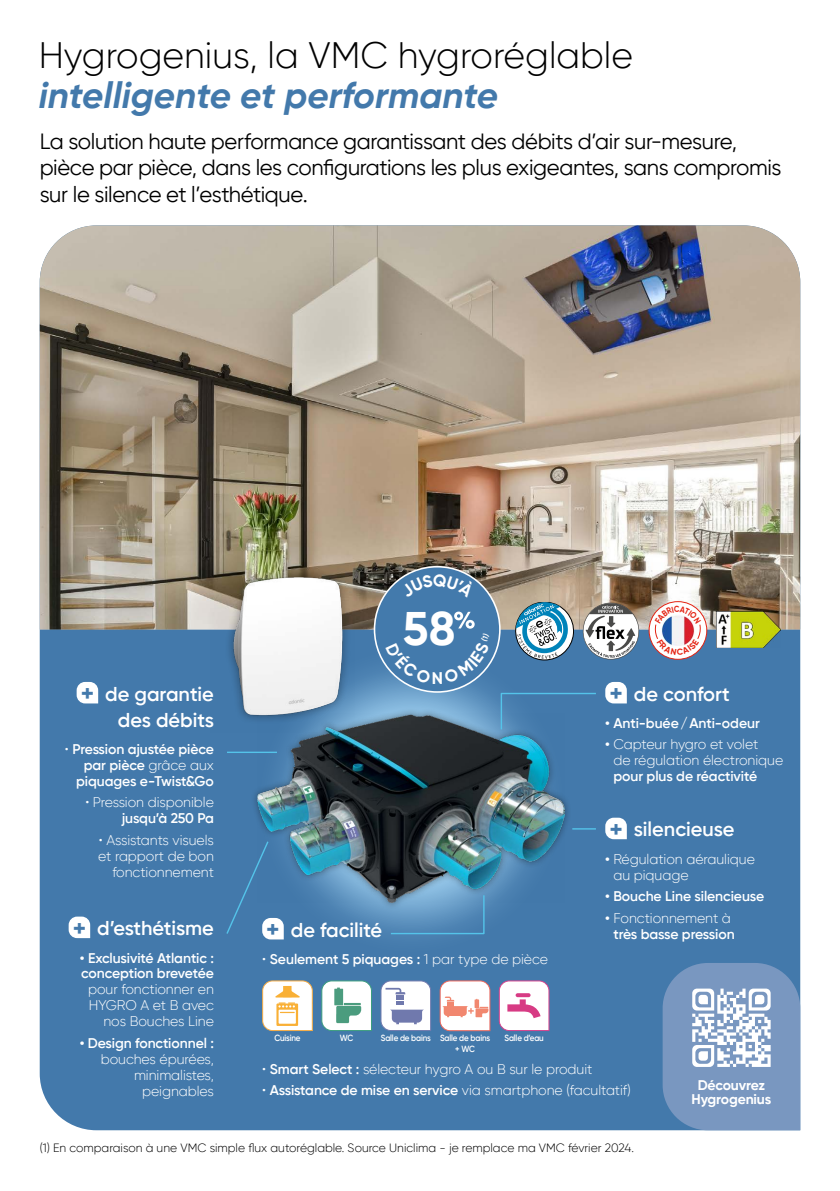
<style>
.page{position:relative;width:840px;height:1191px;background:#fff}
.page>*{position:absolute;margin:0;border:0;box-sizing:border-box;transform-origin:0 0}
.t1{font:700 47px "Gilroy";color:#fff}
.t2{font:300 36.6px "Gilroy";color:#000}
.t3{font:italic 700 36.6px "Gilroy";color:#4379ab}
.t4{font:22px/26.4px "Gilroy";letter-spacing:-.02em;color:#000}
.t5{font:600 20px/26px "Gilroy";color:#fff;text-align:right}
.t6{font:700 16.8px "Gilroy";color:#fff}
.t7{font:300 14px/16px "Gilroy";letter-spacing:-.005em;color:#fff;text-align:right}
.t8{font:600 14px/16px "Gilroy";letter-spacing:-.005em;color:#fff}
.t9{font:700 14px/14.2px "Gilroy";letter-spacing:-.01em;color:#fff;text-align:center}
.t10{font:300 12px "Gilroy";color:#000}
.t11{font:600 9px "Gilroy";letter-spacing:-.02em;color:#fff;scale:.9 1}
.s1{font-weight:700;font-size:24.2px;color:#4379ab}
.s2{font-weight:600}
.s3{font-weight:300}
</style>
<div class="page">
<div style="left:40px;top:629px;width:759px;height:501px;background:#4379ab"></div>
<div style="left:256px;top:646px;width:309px;height:308px;background:#457bad;border-radius:50%"></div>
<svg style="left:275px;top:665px;width:271px;height:270px"></svg>
<div style="left:250px;top:707px;width:321px;height:203px;background:#000;opacity:.4"></div>
<img style="left:257px;top:713px;width:307px;height:189px">
<img style="left:40px;top:225px;width:759px;height:404px">
<svg style="left:605px;top:817px;width:21px;height:22px"></svg>
<svg style="left:69px;top:916px;width:21px;height:22px"></svg>
<svg style="left:605px;top:682px;width:21px;height:21px"></svg>
<svg style="left:261px;top:980px;width:52px;height:51px"></svg>
<svg style="left:321px;top:980px;width:51px;height:51px"></svg>
<svg style="left:498px;top:980px;width:51px;height:51px"></svg>
<svg style="left:380px;top:980px;width:51px;height:51px"></svg>
<svg style="left:439px;top:980px;width:51px;height:51px"></svg>
<svg style="left:77px;top:682px;width:21px;height:21px"></svg>
<svg style="left:389px;top:894px;width:96px;height:41px"></svg>
<hr style="left:227px;top:751px;width:50px;height:2px;background:#54c3e9">
<svg style="left:499px;top:692px;width:98px;height:39px"></svg>
<svg style="left:572px;top:828px;width:23px;height:1px"></svg>
<svg style="left:225px;top:840px;width:58px;height:99px"></svg>
<img style="left:210px;top:562px;width:144px;height:171px">
<svg style="left:648px;top:601px;width:58px;height:58px"></svg>
<div style="left:648px;top:601px;width:58px;height:58px;border:1px solid #e42313;border-radius:50%"></div>
<img style="left:716px;top:611px;width:64px;height:36px">
<svg style="left:373px;top:566px;width:127px;height:127px"></svg>
<div style="left:375px;top:567px;width:124px;height:124px;background:#437aac;border-radius:50%"></div>
<svg style="left:662px;top:963px;width:137px;height:167px;background:#88a4c7"></svg>
<svg style="left:515px;top:600px;width:127px;height:60px"></svg>
<svg style="left:653px;top:605px;width:47px;height:50px"></svg>
<svg style="left:400px;top:574px;width:75px;height:7px"></svg>
<svg style="left:385px;top:662px;width:21px;height:21px"></svg>
<svg style="left:454px;top:611px;width:35px;height:72px"></svg>
<h2 class="t2" style="left:39px;top:33px;width:595px">Hygrogenius, la VMC hygroréglable</h2>
<h2 class="t3" style="left:39px;top:72px;width:461px">intelligente et performante</h2>
<h3 class="t4" style="left:40px;top:128px;width:743px">La solution haute performance garantissant des débits d’air sur-mesure, pièce par pièce, dans les configurations les plus exigeantes, sans compromis sur le silence et l’esthétique.</h3>
<h1 class="t1" style="left:402px;top:599px;width:54px">58</h1>
<p class="t6" style="left:431px;top:667px;width:13px">N</p>
<h3 class="t5" style="left:609px;top:680px;width:122px"><span class="s1">+</span> de confort</h3>
<p class="t8" style="left:605px;top:715px;width:156px">• Anti-buée/Anti-odeur</p>
<p class="t7" style="left:613px;top:736px;width:171px;text-align:left;text-indent:-8px"><span class="s2">•</span> Capteur hygro et volet<br>de régulation électronique</p>
<p class="t8" style="left:613px;top:768px;width:145px">pour plus de réactivité</p>
<h3 class="t5" style="left:81px;top:680px;width:135px"><span class="s1">+</span> de garantie des débits</h3>
<p class="t8" style="left:65px;top:741px;width:150px;text-align:right"><span class="s3">•</span> Pression ajustée pièce par pièce <span class="s3">grâce aux </span>piquages e-Twist&amp;Go</p>
<p class="t7" style="left:85px;top:794px;width:130px">• Pression disponible</p>
<p class="t8" style="left:122px;top:810px;width:94px">jusqu’à 250 Pa</p>
<p class="t7" style="left:98px;top:832px;width:117px">• Assistants visuels et rapport de bon fonctionnement</p>
<h3 class="t5" style="left:609px;top:816px;width:126px"><span class="s1">+</span> silencieuse</h3>
<p class="t7" style="left:613px;top:850px;width:143px;text-align:left;text-indent:-8px"><span class="s2">•</span> Régulation aéraulique au piquage</p>
<p class="t8" style="left:605px;top:888px;width:160px">• Bouche Line silencieuse</p>
<p class="t7" style="left:605px;top:909px;width:127px"><span class="s2">•</span> Fonctionnement à</p>
<h3 class="t5" style="left:73px;top:915px;width:143px"><span class="s1">+</span> d’esthétisme</h3>
<p class="t8" style="left:613px;top:925px;width:123px">très basse pression</p>
<p class="t8" style="left:80px;top:949px;width:135px">• Exclusivité Atlantic : conception brevetée</p>
<p class="t7" style="left:88px;top:981px;width:127px">pour fonctionner en<br>HYGRO A et B avec nos Bouches Line</p>
<p class="t8" style="left:80px;top:1034px;width:136px">• Design fonctionnel :</p>
<p class="t7" style="left:101px;top:1050px;width:115px">bouches épurées, minimalistes, peignables</p>
<h3 class="t5" style="left:266px;top:916px;width:117px"><span class="s1">+</span> de facilité</h3>
<p class="t8" style="left:262px;top:951px;width:287px"><span class="s3">•</span> Seulement 5 piquages : <span class="s3">1 par type de pièce</span></p>
<p class="t11" style="left:274px;top:1032px;width:30px">Cuisine</p>
<p class="t11" style="left:339px;top:1032px;width:16px">WC</p>
<p class="t11" style="left:380px;top:1032px;width:123px">Salle de bains Salle de bains</p>
<p class="t11" style="left:504px;top:1032px;width:45px">Salle d’eau</p>
<p class="t11" style="left:455px;top:1043px;width:23px">+ WC</p>
<p class="t7" style="left:262px;top:1060px;width:331px">• <span class="s2">Smart Select :</span> sélecteur hygro A ou B sur le produit</p>
<p class="t7" style="left:262px;top:1082px;width:370px">• <span class="s2">Assistance de mise en service</span> via smartphone (facultatif)</p>
<p class="t9" style="left:691px;top:1078px;width:81px">Découvrez<br>Hygrogenius</p>
<p class="t10" style="left:40px;top:1140px;width:595px">(1) En comparaison à une VMC simple flux autoréglable. Source Uniclima - je remplace ma VMC février 2024.</p>
</div>
